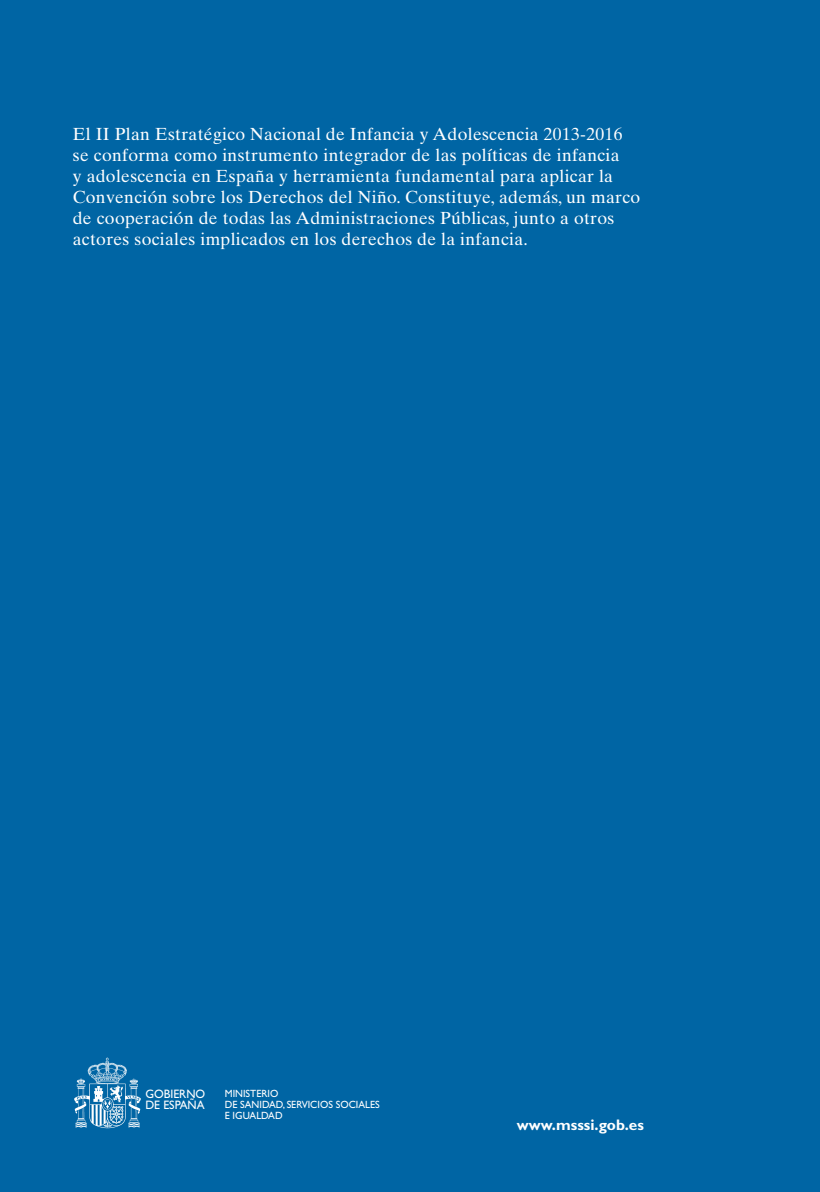
<style>
.page{position:relative;width:820px;height:1192px;background:#fff}
.page>*{position:absolute;margin:0;border:0;box-sizing:border-box;transform-origin:0 0}
.t1{font:17.5px/21px "Times Ten";letter-spacing:.02em;color:#fff}
.t2{font:700 15.4px "Gill Sans";color:#fff}
.t3{font:12.25px "Gill Sans";color:#fff;scale:.96 1}
.t4{font:10.5px/10.8px "Gill Sans";color:#fff;scale:.96 1}
</style>
<div class="page">
<div style="left:0;top:0;width:819px;height:1191px;background:#0065a4"></div>
<img style="left:74px;top:1057px;width:67px;height:72px">
<p class="t1" style="left:73px;top:123px;width:568px">El II Plan Estratégico Nacional de Infancia y Adolescencia 2013-2016 se conforma como instrumento integrador de las políticas de infancia<br>y adolescencia en España y herramienta fundamental para aplicar la Convención sobre los Derechos del Niño. Constituye, además, un marco de cooperación de todas las Administraciones Públicas, junto a otros actores sociales implicados en los derechos de la infancia.</p>
<p class="t3" style="left:145px;top:1087px;width:64px">GOBIERNO</p>
<p class="t4" style="left:225px;top:1088px;width:57px">MINISTERIO</p>
<p class="t3" style="left:145px;top:1097px;width:63px">DE ESPAÑA</p>
<p class="t4" style="left:225px;top:1098px;width:163px">DE SANIDAD, SERVICIOS SOCIALES<br>E IGUALDAD</p>
<p class="t2" style="left:516px;top:1115px;width:128px">www.msssi.gob.es</p>
</div>
